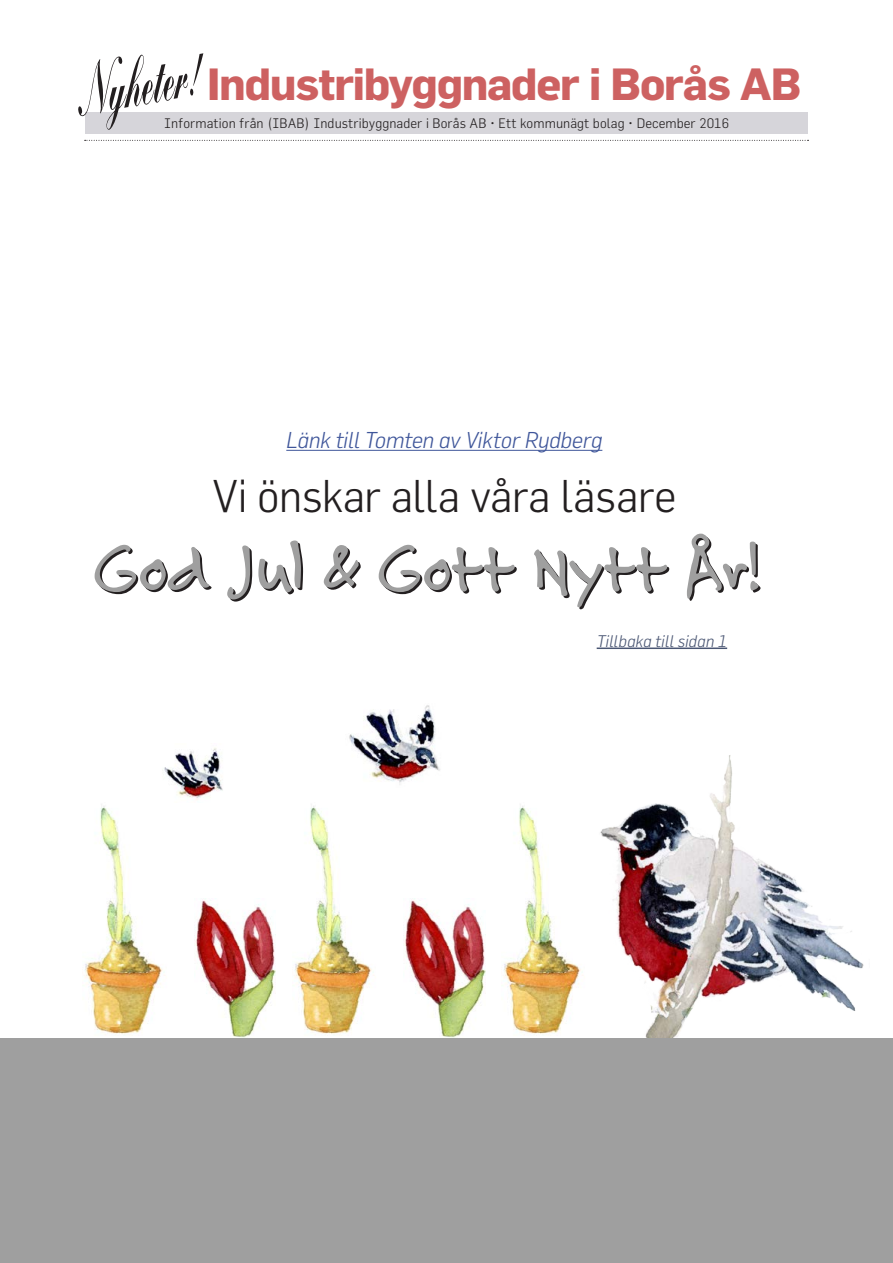
<style>
.page{position:relative;width:893px;height:1263px;background:#fff}
.page>*{position:absolute;margin:0;border:0;box-sizing:border-box;transform-origin:0 0}
.t1{font:75px "Felt Tip Roman";letter-spacing:-.01em;color:#231f20}
.t2{font:300 45px "Flama";letter-spacing:-.02em;color:#231f20}
.t3{font:700 44.25px "Flama";letter-spacing:-.025em;color:#cd6161}
.t4{font:italic 300 22.5px "Flama";letter-spacing:-.015em;color:#3f569a}
.t5{font:italic 300 16.5px "Flama";letter-spacing:-.005em;color:#4a5673}
.t6{font:300 13.5px "Flama";letter-spacing:.005em;color:#231f20}
</style>
<div class="page">
<div style="left:85px;top:112px;width:723px;height:21px;background:#d6d5da"></div>
<svg style="left:78px;top:53px;width:125px;height:77px"></svg>
<svg style="left:85px;top:140px;width:723px;height:1px"></svg>
<img style="left:597px;top:755px;width:273px;height:284px">
<hr style="left:597px;top:647px;width:130px;height:2px;background:#4a5673">
<hr style="left:286px;top:450px;width:316px;height:1px;background:#3f569a">
<img style="left:83px;top:804px;width:95px;height:235px">
<img style="left:292px;top:806px;width:96px;height:233px">
<img style="left:501px;top:806px;width:96px;height:233px">
<img style="left:349px;top:705px;width:91px;height:80px">
<img style="left:164px;top:748px;width:59px;height:52px">
<img style="left:195px;top:898px;width:81px;height:141px">
<img style="left:404px;top:898px;width:81px;height:141px">
<div style="left:0;top:1039px;width:893px;height:224px;background:#9f9f9f"></div>
<h3 class="t3" style="left:207px;top:57px;width:595px">Industribyggnader i Borås AB</h3>
<p class="t6" style="left:164px;top:115px;width:567px">Information från (IBAB) Industribyggnader i Borås AB • Ett kommunägt bolag • December 2016</p>
<h3 class="t4" style="left:286px;top:426px;width:318px">Länk till Tomten av Viktor Rydberg</h3>
<h2 class="t2" style="left:212px;top:469px;width:466px">Vi önskar alla våra läsare</h2>
<h1 class="t1" style="left:94px;top:521px;width:669px">God Jul &amp; Gott Nytt År!</h1>
<p class="t5" style="left:597px;top:631px;width:132px">Tillbaka till sidan 1</p>
</div>
